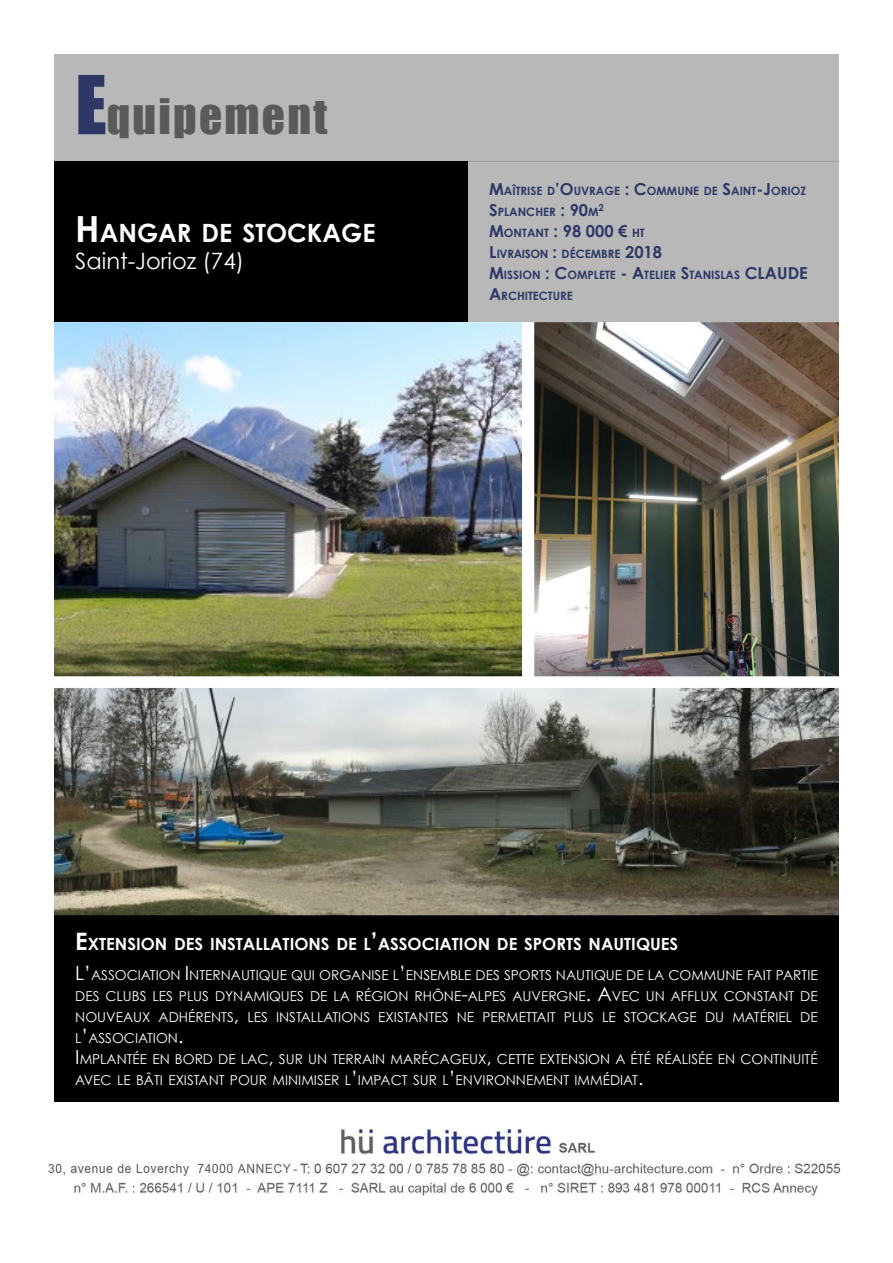
<style>
.page{position:relative;width:893px;height:1263px;background:#fff}
.page>*{position:absolute;margin:0;border:0;box-sizing:border-box;transform-origin:0 0}
.t1{font:45px "Impact";letter-spacing:.05em;color:#5a5a59}
.t2{font:700 25.2px "Century Gothic";color:#fff}
.t3{font:22.5px "Century Gothic";color:#fff}
.t4{font:700 16.8px "Century Gothic";color:#fff}
.t5{font:700 16.5px "Century Gothic";color:#2d3867}
.t6{font:13.65px/21px "Century Gothic";color:#fff}
.t7{font:700 11.55px/21px "Century Gothic";color:#2d3867}
.t8{font:700 9.6px "Century Gothic";color:#2d3867}
.s1{font-size:75px;color:#2d3867}
.s2{font-size:36px}
.s3{font-size:16.5px}
.s4{font-size:11.55px}
.s5{font-size:24px}
.s6{font-size:19.5px}
</style>
<div class="page">
<div style="left:54px;top:54px;width:785px;height:107px;background:#b8b8b8"></div>
<img style="left:48px;top:1129px;width:793px;height:67px">
<div style="left:468px;top:161px;width:371px;height:161px;background:#b8b8b8"></div>
<div style="left:54px;top:915px;width:785px;height:186px;background:#000"></div>
<img style="left:534px;top:322px;width:305px;height:354px">
<img style="left:54px;top:322px;width:468px;height:354px">
<img style="left:54px;top:688px;width:785px;height:227px">
<div style="left:54px;top:161px;width:414px;height:161px;background:#000"></div>
<h1 class="t1" style="left:75px;top:89px;width:254px"><span class="s1">E</span>QUIPEMENT</h1>
<h2 class="t2" style="left:75px;top:216px;width:302px"><span class="s2">H</span>ANGAR DE STOCKAGE</h2>
<h3 class="t3" style="left:75px;top:246px;width:170px">Saint-Jorioz (74)</h3>
<p class="t7" style="left:489px;top:180px;width:319px"><span class="s3">M</span>AÎTRISE D<span class="s3">’O</span>UVRAGE <span class="s3">: C</span>OMMUNE DE <span class="s3">S</span>AINT<span class="s3">-J</span>ORIOZ<br><span class="s3">S</span>PLANCHER <span class="s3">: 90</span>M</p>
<p class="t8" style="left:599px;top:201px;width:7px">2</p>
<p class="t5" style="left:489px;top:221px;width:157px">M<span class="s4">ONTANT</span> : 98 000 € <span class="s4">HT</span></p>
<p class="t7" style="left:489px;top:243px;width:320px"><span class="s3">L</span>IVRAISON <span class="s3">:</span> DÉCEMBRE <span class="s3">2018<br></span><span class="s3">M</span>ISSION <span class="s3">: C</span>OMPLETE <span class="s3">- A</span>TELIER <span class="s3">S</span>TANISLAS <span class="s3">CLAUDE<br>A</span>RCHITECTURE</p>
<p class="t4" style="left:75px;top:933px;width:605px"><span class="s5">E</span>XTENSION DES INSTALLATIONS DE L<span class="s5">’</span>ASSOCIATION DE SPORTS NAUTIQUES</p>
<p class="t6" style="left:75px;top:964px;width:744px"><span class="s6">L’</span>ASSOCIATION <span class="s6">I</span>NTERNAUTIQUE QUI ORGANISE L<span class="s6">’</span>ENSEMBLE DES SPORTS NAUTIQUE DE LA COMMUNE FAIT PARTIE DES CLUBS LES PLUS DYNAMIQUES DE LA RÉGION RHÔNE<span class="s6">-</span>ALPES AUVERGNE<span class="s6">. A</span>VEC UN AFFLUX CONSTANT DE NOUVEAUX ADHÉRENTS<span class="s6">,</span> LES INSTALLATIONS EXISTANTES NE PERMETTAIT PLUS LE STOCKAGE DU MATÉRIEL DE L<span class="s6">’</span>ASSOCIATION<span class="s6">.<br>I</span>MPLANTÉE EN BORD DE LAC<span class="s6">,</span> SUR UN TERRAIN MARÉCAGEUX<span class="s6">,</span> CETTE EXTENSION A ÉTÉ RÉALISÉE EN CONTINUITÉ AVEC LE BÂTI EXISTANT POUR MINIMISER L<span class="s6">’</span>IMPACT SUR L<span class="s6">’</span>ENVIRONNEMENT IMMÉDIAT<span class="s6">.</span></p>
</div>
